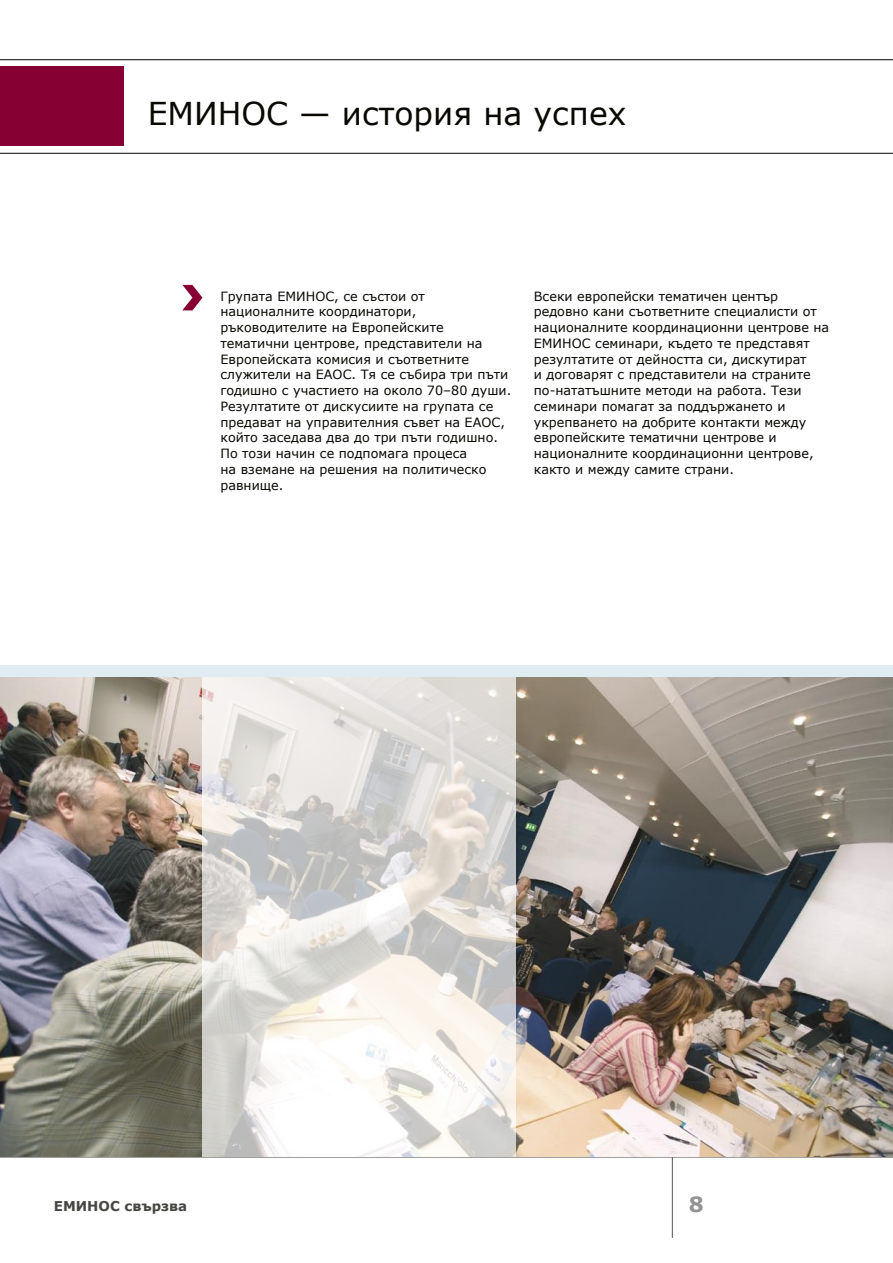
<style>
.page{position:relative;width:893px;height:1263px;background:#fff}
.page>*{position:absolute;margin:0;border:0;box-sizing:border-box;transform-origin:0 0}
.Page_Title{font:31.5px "Verdana";color:#090803}
.t1{font:700 21px "Verdana";color:#939393}
.t2{font:700 13.5px "Verdana";color:#464642}
.Text{font:12.75px/15.8px "Verdana";color:#090803}
</style>
<div class="page">
<hr style="left:672px;top:1157px;width:1px;height:81px;background:#565656">
<img style="left:0;top:677px;width:893px;height:480px">
<svg style="left:202px;top:677px;width:314px;height:480px"></svg>
<div style="left:0;top:67px;width:124px;height:79px;background:#860034"></div>
<hr style="left:0;top:153px;width:893px;height:1px;background:#000">
<hr style="left:0;top:59px;width:893px;height:1px;background:#000">
<svg style="left:182px;top:285px;width:20px;height:25px"></svg>
<div style="left:0;top:665px;width:893px;height:12px;background:#dfedf3"></div>
<p class="Page_Title" style="left:148px;top:93px;width:480px">ЕМИНОС — история на успех</p>
<p class="Text" style="left:220px;top:288px;width:292px">Групата ЕМИНОС, се състои от националните координатори, ръководителите на Европейските тематични центрове, представители на Европейската комисия и съответните служители на ЕАОС. Тя се събира три пъти годишно с участието на около 70–80 души.<br>Резултатите от дискусиите на групата се предават на управителния съвет на ЕАОС, който заседава два до три пъти годишно.<br>По този начин се подпомага процеса<br>на вземане на решения на политическо равнище.</p>
<p class="Text" style="left:534px;top:288px;width:297px">Всеки европейски тематичен център редовно кани съответните специалисти от националните координационни центрове на ЕМИНОС семинари, където те представят резултатите от дейността си, дискутират<br>и договарят с представители на страните по-нататъшните методи на работа. Тези семинари помагат за поддържането и укрепването на добрите контакти между европейските тематични центрове и националните координационни центрове, както и между самите страни.</p>
<p class="t2" style="left:54px;top:1198px;width:135px">ЕМИНОС свързва</p>
<h2 class="t1" style="left:689px;top:1191px;width:16px">8</h2>
</div>
